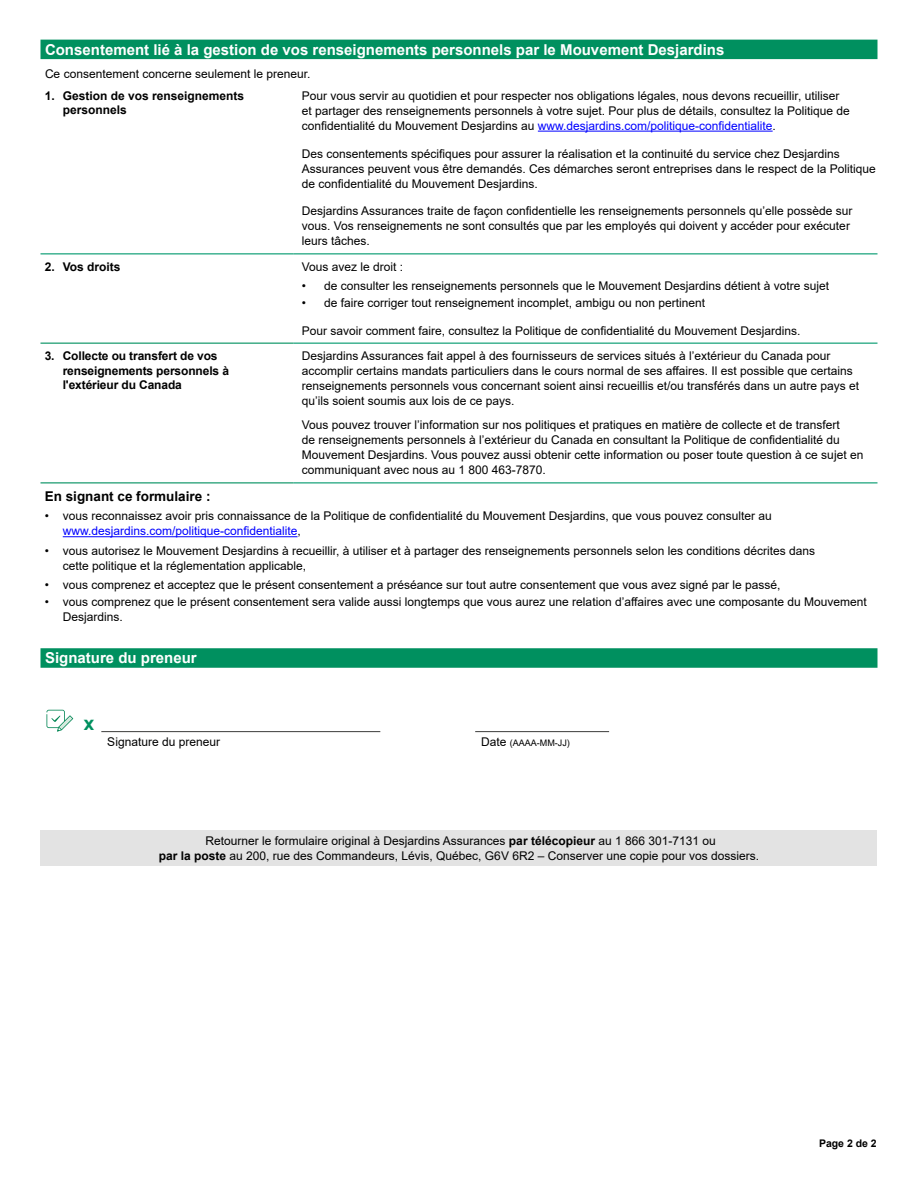
<style>
.page{position:relative;width:918px;height:1188px;background:#fff}
.page>*{position:absolute;margin:0;border:0;box-sizing:border-box;transform-origin:0 0}
.t1{font:700 21px "Desjardins Sans";color:#00905f}
.t2{font:700 15px "Arial";color:#fff}
.t3{font:700 13.5px "Arial";color:#000}
.t4{font:12px/15px "Arial";color:#000}
.t5{font:700 12px/14.4px "Arial";letter-spacing:-.01em;color:#000}
.t6{font:700 10.5px "Arial";color:#000}
.t7{font:9px "Arial";color:#000}
.s1{color:#00f}
.s2{font-size:12px}
.s3{font-weight:700}
</style>
<div class="page">
<div style="left:40px;top:40px;width:838px;height:19px;background:#00905f"></div>
<div style="left:40px;top:648px;width:838px;height:20px;background:#00905f"></div>
<hr style="left:40px;top:253px;width:253px;height:1px;background:#00996d">
<hr style="left:293px;top:253px;width:585px;height:1px;background:#00996d">
<hr style="left:293px;top:343px;width:585px;height:1px;background:#00996d">
<hr style="left:293px;top:482px;width:585px;height:1px;background:#00996d">
<hr style="left:40px;top:343px;width:253px;height:1px;background:#00905f">
<hr style="left:40px;top:482px;width:253px;height:1px;background:#00905f">
<hr style="left:538px;top:131px;width:235px;height:1px;background:#00f">
<hr style="left:63px;top:536px;width:235px;height:1px;background:#00f">
<hr style="left:101px;top:731px;width:279px;height:1px;background:#3c3c3b">
<hr style="left:475px;top:731px;width:134px;height:1px;background:#3c3c3b">
<svg style="left:47px;top:710px;width:26px;height:22px"></svg>
<div style="left:40px;top:830px;width:838px;height:36px;background:#e3e3e3"></div>
<p class="t2" style="left:45px;top:39px;width:681px">Consentement lié à la gestion de vos renseignements personnels par le Mouvement Desjardins</p>
<p class="t4" style="left:45px;top:66px;width:267px">Ce consentement concerne seulement le preneur.</p>
<p class="t5" style="left:63px;top:89px;width:183px;text-indent:-18px">1. Gestion de vos renseignements personnels</p>
<p class="t4" style="left:302px;top:88px;width:550px">Pour vous servir au quotidien et pour respecter nos obligations légales, nous devons recueillir, utiliser et partager des renseignements personnels à votre sujet. Pour plus de détails, consultez la Politique de confidentialité du Mouvement Desjardins au <span class="s1">www.desjardins.com/politique-confidentialite</span>.</p>
<p class="t4" style="left:302px;top:146px;width:576px">Des consentements spécifiques pour assurer la réalisation et la continuité du service chez Desjardins<br>Assurances peuvent vous être demandés. Ces démarches seront entreprises dans le respect de la Politique de confidentialité du Mouvement Desjardins.</p>
<p class="t4" style="left:302px;top:204px;width:552px">Desjardins Assurances traite de façon confidentielle les renseignements personnels qu’elle possède sur vous. Vos renseignements ne sont consultés que par les employés qui doivent y accéder pour exécuter leurs tâches.</p>
<p class="t5" style="left:45px;top:260px;width:77px">2. Vos droits</p>
<p class="t4" style="left:302px;top:259px;width:103px">Vous avez le droit :</p>
<p class="t4" style="left:302px;top:278px;width:529px">• de consulter les renseignements personnels que le Mouvement Desjardins détient à votre sujet</p>
<p class="t4" style="left:302px;top:295px;width:405px">• de faire corriger tout renseignement incomplet, ambigu ou non pertinent</p>
<p class="t4" style="left:302px;top:323px;width:500px">Pour savoir comment faire, consultez la Politique de confidentialité du Mouvement Desjardins.</p>
<p class="t5" style="left:63px;top:349px;width:168px;text-indent:-18px">3. Collecte ou transfert de vos renseignements personnels à l'extérieur du Canada</p>
<p class="t4" style="left:302px;top:349px;width:559px">Desjardins Assurances fait appel à des fournisseurs de services situés à l’extérieur du Canada pour accomplir certains mandats particuliers dans le cours normal de ses affaires. Il est possible que certains renseignements personnels vous concernant soient ainsi recueillis et/ou transférés dans un autre pays et qu’ils soient soumis aux lois de ce pays.</p>
<p class="t4" style="left:302px;top:418px;width:563px">Vous pouvez trouver l’information sur nos politiques et pratiques en matière de collecte et de transfert<br>de renseignements personnels à l’extérieur du Canada en consultant la Politique de confidentialité du Mouvement Desjardins. Vous pouvez aussi obtenir cette information ou poser toute question à ce sujet en communiquant avec nous au 1 800 463-7870.</p>
<p class="t3" style="left:45px;top:487px;width:167px">En signant ce formulaire :</p>
<p class="t4" style="left:63px;top:509px;width:710px;text-indent:-18px">• vous reconnaissez avoir pris connaissance de la Politique de confidentialité du Mouvement Desjardins, que vous pouvez consulter au <span class="s1">www.desjardins.com/politique-confidentialite</span>,</p>
<p class="t4" style="left:63px;top:543px;width:754px;text-indent:-18px">• vous autorisez le Mouvement Desjardins à recueillir, à utiliser et à partager des renseignements personnels selon les conditions décrites dans cette politique et la réglementation applicable,</p>
<p class="t4" style="left:45px;top:577px;width:737px">• vous comprenez et acceptez que le présent consentement a préséance sur tout autre consentement que vous avez signé par le passé,</p>
<p class="t4" style="left:63px;top:594px;width:806px;text-indent:-18px">• vous comprenez que le présent consentement sera valide aussi longtemps que vous aurez une relation d’affaires avec une composante du Mouvement<br>Desjardins.</p>
<p class="t2" style="left:45px;top:647px;width:153px">Signature du preneur</p>
<h1 class="t1" style="left:84px;top:709px;width:13px">x</h1>
<p class="t4" style="left:107px;top:735px;width:114px">Signature du preneur</p>
<p class="t7" style="left:481px;top:737px;width:90px"><span class="s2">Date</span> (AAAA-MM-JJ)</p>
<p class="t4" style="left:159px;top:833px;width:602px;text-align:center">Retourner le formulaire original à Desjardins Assurances <span class="s3">par télécopieur</span> au 1 866 301-7131 ou<br><span class="s3">par la poste</span> au 200, rue des Commandeurs, Lévis, Québec, G6V 6R2 – Conserver une copie pour vos dossiers.</p>
<p class="t6" style="left:819px;top:1136px;width:59px">Page 2 de 2</p>
</div>
